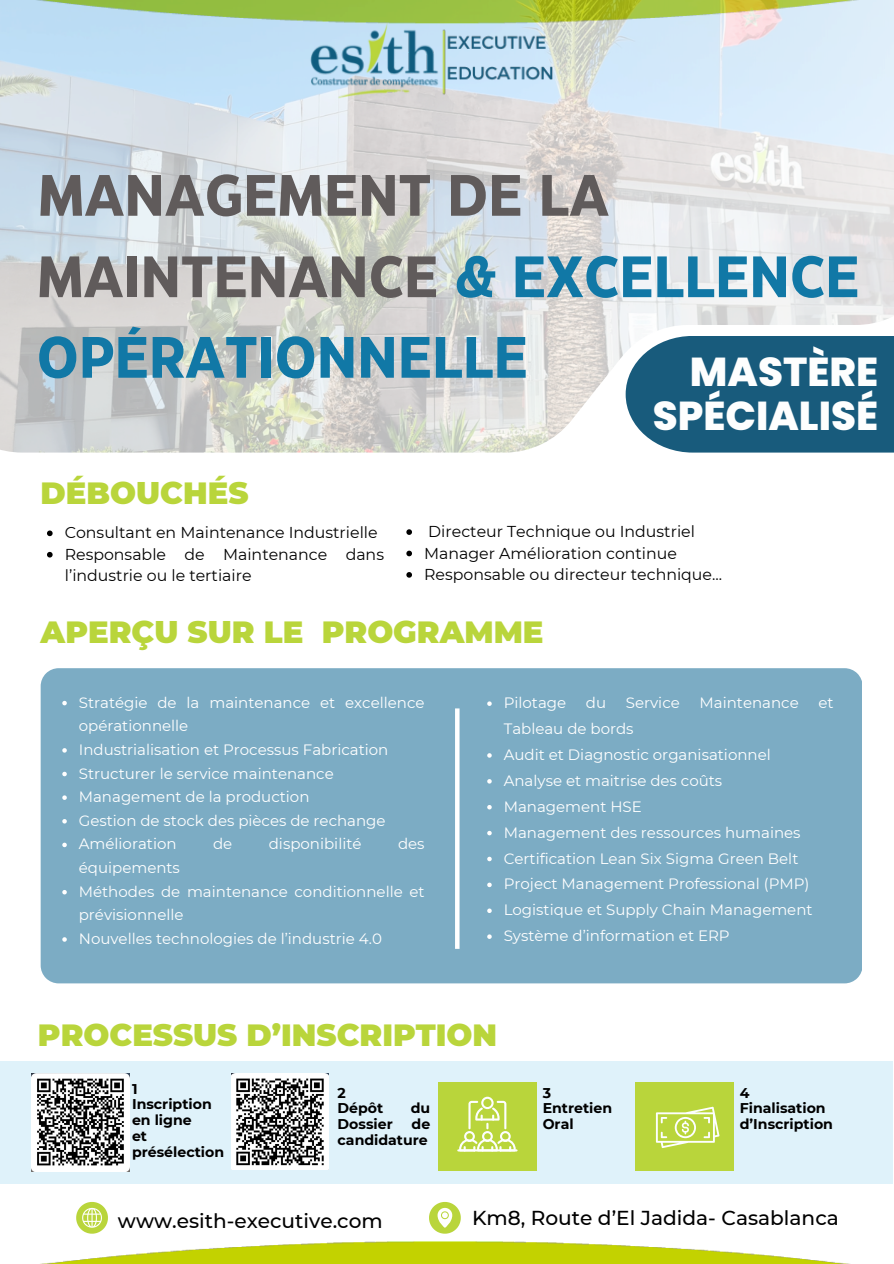
<style>
.page{position:relative;width:894px;height:1264px;background:#fff}
.page>*{position:absolute;margin:0;border:0;box-sizing:border-box;transform-origin:0 0}
.t1{font:700 58.2px "Eastman Grotesque";color:#605b5b}
.t2{font:700 58.2px "Eastman Grotesque";color:#1178a6}
.t3{font:800 40.35px/43.8px "Poppins";color:#fdfefe;text-align:right}
.t4{font:900 30.6px "Montserrat";color:#b9d53b}
.t5{font:500 20.1px "Montserrat";color:#000}
.t6{font:15.75px/21.3px "Montserrat";color:#000}
.t7{font:15px/23.7px "Montserrat";color:#fff}
.t8{font:700 14.1px/15.8px "Montserrat";color:#000}
.s1{color:#1178a6}
</style>
<div class="page">
<img style="left:48px;top:1241px;width:794px;height:22px">
<img style="left:0;top:0;width:893px;height:452px">
<img style="left:302px;top:10px;width:252px;height:101px">
<svg style="left:47px;top:530px;width:6px;height:6px"></svg>
<svg style="left:47px;top:552px;width:6px;height:5px"></svg>
<svg style="left:406px;top:529px;width:6px;height:6px"></svg>
<svg style="left:406px;top:550px;width:6px;height:6px"></svg>
<svg style="left:406px;top:572px;width:6px;height:5px"></svg>
<div style="left:41px;top:668px;width:820px;height:315px;background:#7cacc4"></div>
<svg style="left:62px;top:701px;width:5px;height:4px"></svg>
<svg style="left:62px;top:748px;width:5px;height:4px"></svg>
<svg style="left:62px;top:771px;width:5px;height:5px"></svg>
<svg style="left:62px;top:795px;width:5px;height:5px"></svg>
<svg style="left:62px;top:819px;width:5px;height:4px"></svg>
<svg style="left:62px;top:842px;width:5px;height:5px"></svg>
<svg style="left:62px;top:890px;width:5px;height:4px"></svg>
<svg style="left:62px;top:937px;width:5px;height:4px"></svg>
<div style="left:625px;top:336px;width:268px;height:116px;background:#185b7c"></div>
<svg style="left:487px;top:701px;width:4px;height:5px"></svg>
<svg style="left:487px;top:753px;width:4px;height:4px"></svg>
<svg style="left:487px;top:779px;width:4px;height:4px"></svg>
<svg style="left:487px;top:805px;width:4px;height:4px"></svg>
<svg style="left:487px;top:830px;width:4px;height:5px"></svg>
<svg style="left:487px;top:856px;width:4px;height:5px"></svg>
<svg style="left:487px;top:882px;width:4px;height:5px"></svg>
<svg style="left:487px;top:908px;width:4px;height:5px"></svg>
<svg style="left:487px;top:934px;width:4px;height:4px"></svg>
<hr style="left:455px;top:708px;width:4px;height:240px;background:#fff">
<div style="left:0;top:1061px;width:891px;height:122px;background:#dff2fa"></div>
<div style="left:438px;top:1081px;width:98px;height:89px;background:#b9d53b"></div>
<svg style="left:459px;top:1096px;width:56px;height:53px"></svg>
<hr style="left:457px;top:1149px;width:60px;height:2px;background:#fdfefe">
<div style="left:635px;top:1082px;width:98px;height:89px;background:#b9d53b"></div>
<svg style="left:655px;top:1106px;width:64px;height:42px"></svg>
<svg style="left:76px;top:1201px;width:32px;height:32px"></svg>
<svg style="left:429px;top:1202px;width:31px;height:31px"></svg>
<img style="left:32px;top:1073px;width:97px;height:97px">
<img style="left:231px;top:1073px;width:97px;height:96px">
<p class="t1" style="left:38px;top:173px;width:572px">MANAGEMENT DE LA</p>
<p class="t1" style="left:37px;top:254px;width:823px">MAINTENANCE <span class="s1">&amp; EXCELLENCE</span></p>
<p class="t2" style="left:37px;top:335px;width:492px">OPÉRATIONNELLE</p>
<p class="t3" style="left:652px;top:350px;width:227px">MASTÈRE<br>SPÉCIALISÉ</p>
<p class="t4" style="left:41px;top:474px;width:209px">DÉBOUCHÉS</p>
<h1 class="t6" style="left:65px;top:522px;width:314px">Consultant en Maintenance Industrielle</h1>
<h1 class="t6" style="left:65px;top:543px;width:321px">Responsable de Maintenance dans l’industrie ou le tertiaire</h1>
<h1 class="t4" style="left:41px;top:613px;width:504px">APERÇU SUR LE PROGRAMME</h1>
<h2 class="t6" style="left:428px;top:521px;width:268px">Directeur Technique ou Industriel</h2>
<h3 class="t6" style="left:424px;top:542px;width:254px">Manager Amélioration continue</h3>
<p class="t6" style="left:424px;top:563px;width:299px">Responsable ou directeur technique...</p>
<p class="t7" style="left:79px;top:690px;width:347px">Stratégie de la maintenance et excellence opérationnelle</p>
<p class="t7" style="left:79px;top:737px;width:311px">Industrialisation et Processus Fabrication</p>
<p class="t7" style="left:79px;top:761px;width:256px">Structurer le service maintenance</p>
<p class="t7" style="left:79px;top:785px;width:232px">Management de la production</p>
<h3 class="t7" style="left:79px;top:808px;width:308px">Gestion de stock des pièces de rechange</h3>
<p class="t7" style="left:79px;top:832px;width:99px">Amélioration</p>
<p class="t7" style="left:213px;top:832px;width:21px">de</p>
<p class="t7" style="left:269px;top:832px;width:94px">disponibilité</p>
<p class="t7" style="left:398px;top:832px;width:28px">des</p>
<p class="t7" style="left:79px;top:855px;width:103px">équipements</p>
<p class="t7" style="left:79px;top:879px;width:347px">Méthodes de maintenance conditionnelle et prévisionnelle</p>
<p class="t7" style="left:79px;top:926px;width:304px">Nouvelles technologies de l’industrie 4.0</p>
<p class="t7" style="left:503px;top:691px;width:64px">Pilotage</p>
<p class="t7" style="left:585px;top:691px;width:22px">du</p>
<p class="t7" style="left:625px;top:691px;width:55px">Service</p>
<p class="t7" style="left:699px;top:691px;width:101px">Maintenance</p>
<p class="t7" style="left:818px;top:691px;width:17px">et</p>
<p class="t7" style="left:503px;top:716px;width:131px">Tableau de bords</p>
<p class="t7" style="left:503px;top:742px;width:268px">Audit et Diagnostic organisationnel</p>
<p class="t7" style="left:503px;top:768px;width:220px">Analyse et maitrise des coûts</p>
<p class="t7" style="left:503px;top:794px;width:140px">Management HSE</p>
<p class="t7" style="left:503px;top:820px;width:298px">Management des ressources humaines</p>
<p class="t7" style="left:503px;top:846px;width:296px">Certification Lean Six Sigma Green Belt</p>
<p class="t7" style="left:503px;top:872px;width:307px">Project Management Professional (PMP)</p>
<p class="t7" style="left:503px;top:898px;width:310px">Logistique et Supply Chain Management</p>
<p class="t7" style="left:503px;top:923px;width:227px">Système d’information et ERP</p>
<p class="t4" style="left:38px;top:1016px;width:460px">PROCESSUS D’INSCRIPTION</p>
<p class="t8" style="left:132px;top:1080px;width:7px">1</p>
<p class="t8" style="left:132px;top:1096px;width:81px">Inscription</p>
<p class="t8" style="left:132px;top:1112px;width:61px">en ligne</p>
<p class="t8" style="left:132px;top:1127px;width:94px">et présélection</p>
<p class="t8" style="left:337px;top:1084px;width:10px">2</p>
<p class="t8" style="left:337px;top:1100px;width:47px">Dépôt</p>
<p class="t8" style="left:411px;top:1100px;width:21px">du</p>
<p class="t8" style="left:337px;top:1116px;width:57px">Dossier</p>
<p class="t8" style="left:337px;top:1116px;width:94px;text-align:right">de candidature</p>
<h3 class="t8" style="left:542px;top:1084px;width:10px">3</h3>
<p class="t8" style="left:542px;top:1100px;width:71px">Entretien<br>Oral</p>
<p class="t8" style="left:739px;top:1084px;width:11px">4</p>
<p class="t8" style="left:739px;top:1100px;width:95px">Finalisation d’Inscription</p>
<p class="t5" style="left:118px;top:1208px;width:266px">www.esith-executive.com</p>
<p class="t5" style="left:472px;top:1205px;width:368px">Km8, Route d’El Jadida- Casablanca</p>
</div>
